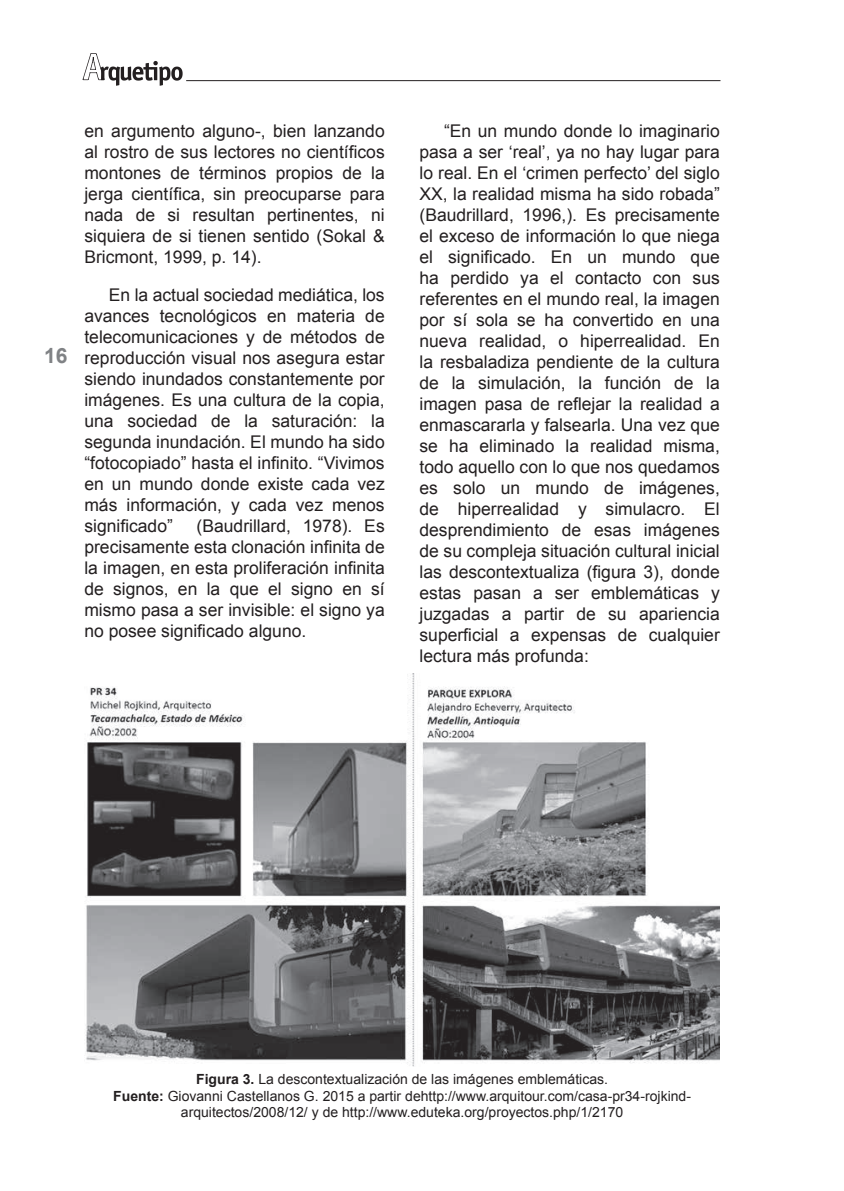
<style>
.page{position:relative;width:844px;height:1191px;background:#fff}
.page>*{position:absolute;margin:0;border:0;box-sizing:border-box;transform-origin:0 0}
.t1{font:700 21px "Arial";color:#808285}
.t2{font:17.5px/21px "Arial";color:#231f20;text-align:justify}
.t3{font:14px/16.8px "Arial";color:#231f20;text-align:center}
.s1{font-weight:700}
</style>
<div class="page">
<svg style="left:83px;top:53px;width:99px;height:33px"></svg>
<hr style="left:186px;top:80px;width:534px;height:1px;background:#231f20">
<img style="left:85px;top:673px;width:634px;height:394px">
<p class="t1" style="left:44px;top:341px;width:25px">16</p>
<p class="t2" style="left:84px;top:120px;width:302px">en argumento alguno-, bien lanzando al rostro de sus lectores no científicos montones de términos propios de la jerga científica, sin preocuparse para nada de si resultan pertinentes, ni siquiera de si tienen sentido (Sokal &amp; Bricmont, 1999, p. 14).</p>
<p class="t2" style="left:84px;top:285px;width:302px;text-indent:24px">En la actual sociedad mediática, los avances tecnológicos en materia de telecomunicaciones y de métodos de reproducción visual nos asegura estar siendo inundados constantemente por imágenes. Es una cultura de la copia, una sociedad de la saturación: la segunda inundación. El mundo ha sido “fotocopiado” hasta el infinito. “Vivimos en un mundo donde existe cada vez más información, y cada vez menos significado”</p>
<p class="t2" style="left:84px;top:516px;width:302px;text-indent:112px">(Baudrillard, 1978). Es precisamente esta clonación infinita de la imagen, en esta proliferación infinita de signos, en la que el signo en sí mismo pasa a ser invisible: el signo ya no posee significado alguno.</p>
<p class="t2" style="left:419px;top:120px;width:302px;text-indent:24px">“En un mundo donde lo imaginario pasa a ser ‘real’, ya no hay lugar para lo real. En el ‘crimen perfecto’ del siglo XX, la realidad misma ha sido robada” (Baudrillard, 1996,). Es precisamente el exceso de información lo que niega el significado. En un mundo que ha perdido ya el contacto con sus referentes en el mundo real, la imagen por sí sola se ha convertido en una nueva realidad, o hiperrealidad. En la resbaladiza pendiente de la cultura de la simulación, la función de la imagen pasa de reflejar la realidad a enmascararla y falsearla. Una vez que se ha eliminado la realidad misma, todo aquello con lo que nos quedamos es solo un mundo de imágenes, de hiperrealidad y simulacro. El desprendimiento de esas imágenes de su compleja situación cultural inicial las descontextualiza (figura 3), donde estas pasan a ser emblemáticas y juzgadas a partir de su apariencia superficial a expensas de cualquier lectura más profunda:</p>
<p class="t3" style="left:113px;top:1070px;width:579px"><span class="s1">Figura 3.</span> La descontextualización de las imágenes emblemáticas.<br><span class="s1">Fuente:</span> Giovanni Castellanos G. 2015 a partir dehttp://www.arquitour.com/casa-pr34-rojkind&shy;arquitectos/2008/12/ y de http://www.eduteka.org/proyectos.php/1/2170</p>
</div>
